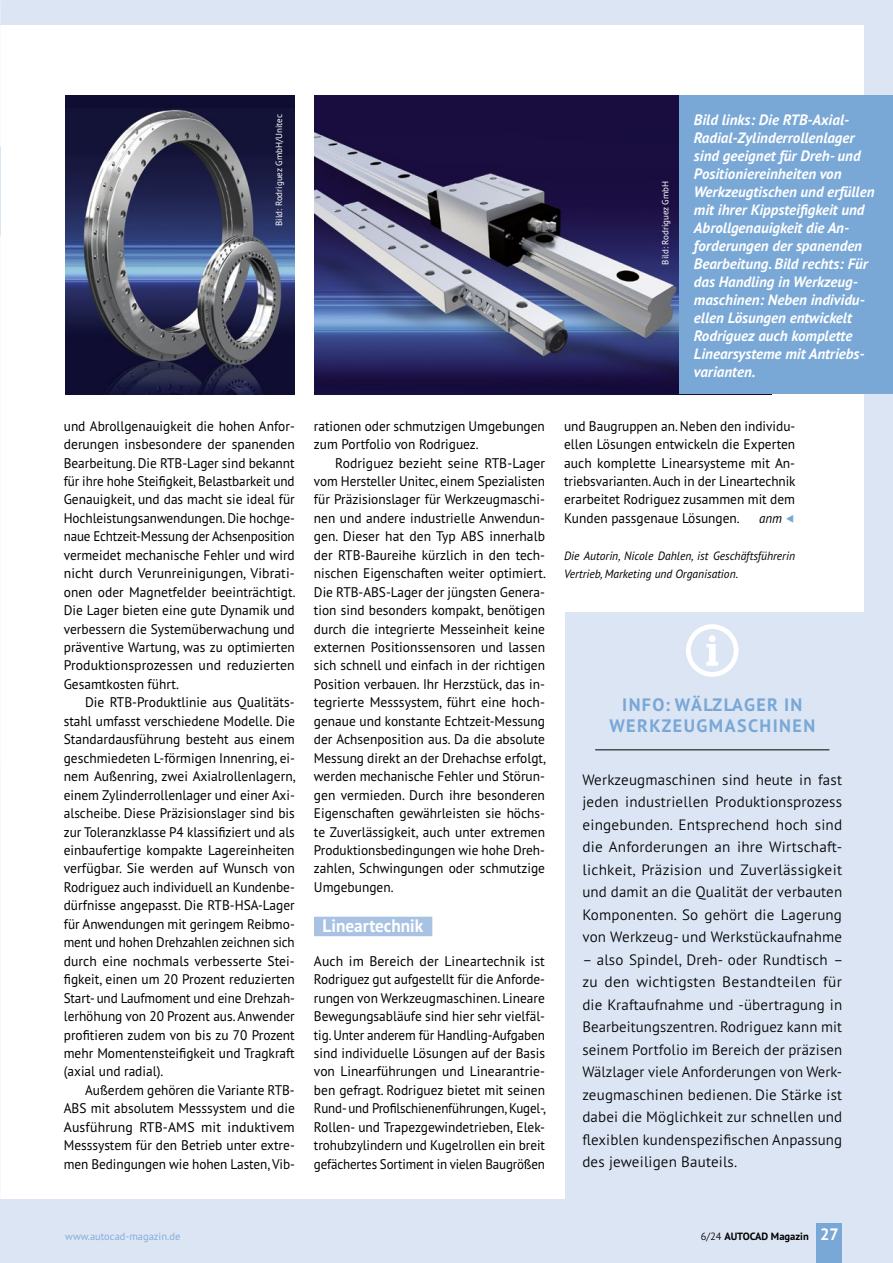
<style>
.page{position:relative;width:893px;height:1263px;background:#dce5f4}
.page>*{position:absolute;margin:0;border:0;box-sizing:border-box;transform-origin:0 0}
.t1{font:700 18px/21.6px "PT Sans Pro";letter-spacing:.08em;color:#79a7d6;text-align:center}
.t2{font:700 18px "PT Sans Pro";color:#fff;scale:.96 1}
.t3{font:300 15px/22.5px "PT Sans Pro";letter-spacing:.01em;color:#000;text-align:justify}
.t4{font:italic 700 15px/18px "PT Sans Pro";color:#fff}
.t5{font:13.95px/18.5px "PT Sans Pro";color:#000;text-align:justify}
.t6{font:13.95px/18.5px "PT Sans Pro";color:#000;text-align:justify;scale:.96 1}
.t7{font:italic 13.5px "PT Sans Pro";color:#000;scale:.96 1}
.t8{font:italic 12px/18.5px "PT Sans Pro";color:#000;scale:.96 1}
.t9{font:300 10.5px "PT Sans Pro";color:#79a7d6}
.t10{font:700 10.5px "PT Sans Pro";color:#000}
.t11{font:9px "PT Sans Pro";color:#fff}
.s1{font-weight:300}
.s2{font-size:16.5px;color:#fff}
</style>
<div class="page">
<div style="left:0;top:26px;width:564px;height:1173px;background:#fff"></div>
<div style="left:0;top:26px;width:863px;height:586px;background:#fff"></div>
<div style="left:816px;top:1223px;width:26px;height:40px;background:#79a7d6"></div>
<hr style="left:595px;top:749px;width:234px;height:1px;background:#000">
<svg style="left:686px;top:624px;width:53px;height:53px"></svg>
<img style="left:65px;top:96px;width:230px;height:298px">
<img style="left:315px;top:96px;width:365px;height:298px">
<div style="left:314px;top:917px;width:118px;height:19px;background:#a8c2e3"></div>
<div style="left:680px;top:96px;width:213px;height:298px;background:#79a7d6"></div>
<p class="t11" style="left:273px;top:226px;width:113px;rotate:-90deg">Bild: Rodriguez GmbH/Unitec</p>
<p class="t6" style="left:64px;top:416px;width:243px">und Abrollgenauigkeit die hohen Anfor&shy;derungen insbesondere der spanenden Bearbeitung. Die RTB-Lager sind bekannt für ihre hohe Steifigkeit, Belastbarkeit und Genauigkeit, und das macht sie ideal für Hochleistungsanwendungen. Die hochge&shy;naue Echtzeit-Messung der Achsenposition vermeidet mechanische Fehler und wird nicht durch Verunreinigungen, Vibrati&shy;onen oder Magnetfelder beeinträchtigt.<br>Die Lager bieten eine gute Dynamik und verbessern die Systemüberwachung und präventive Wartung, was zu optimierten Produktionsprozessen und reduzierten Gesamtkosten führt.</p>
<p class="t5" style="left:64px;top:693px;width:234px;text-indent:21px">Die RTB-Produktlinie aus Qualitäts&shy;stahl umfasst verschiedene Modelle. Die Standardausführung besteht aus einem geschmiedeten L-förmigen Innenring, ei&shy;nem Außenring, zwei Axialrollenlagern, einem Zylinderrollenlager und einer Axi&shy;alscheibe. Diese Präzisionslager sind bis zur Toleranzklasse P4 klassifiziert und als einbaufertige kompakte Lagereinheiten verfügbar. Sie werden auf Wunsch von Rodriguez auch individuell an Kundenbe&shy;dürfnisse angepasst. Die RTB-HSA-Lager für Anwendungen mit geringem Reibmo&shy;ment und hohen Drehzahlen zeichnen sich durch eine nochmals verbesserte Stei&shy;figkeit, einen um 20 Prozent reduzierten Start- und Laufmoment und eine Drehzah&shy;lerhöhung von 20 Prozent aus. Anwender profitieren zudem von bis zu 70 Prozent mehr Momentensteifigkeit und Tragkraft (axial und radial).</p>
<p class="t6" style="left:64px;top:1080px;width:242px;text-indent:21px">Außerdem gehören die Variante RTB-ABS mit absolutem Messsystem und die Ausführung RTB-AMS mit induktivem Messsystem für den Betrieb unter extre&shy;men Bedingungen wie hohen Lasten, Vib-</p>
<p class="t6" style="left:314px;top:416px;width:242px">rationen oder schmutzigen Umgebungen zum Portfolio von Rodriguez.</p>
<p class="t5" style="left:314px;top:453px;width:234px;text-indent:21px">Rodriguez bezieht seine RTB-Lager vom Hersteller Unitec, einem Spezialisten für Präzisionslager für Werkzeugmaschi&shy;nen und andere industrielle Anwendun&shy;gen. Dieser hat den Typ ABS innerhalb der RTB-Baureihe kürzlich in den tech&shy;nischen Eigenschaften weiter optimiert.<br>Die RTB-ABS-Lager der jüngsten Genera&shy;tion sind besonders kompakt, benötigen durch die integrierte Messeinheit keine externen Positionssensoren und lassen sich schnell und einfach in der richtigen Position verbauen. Ihr Herzstück, das in&shy;tegrierte Messsystem, führt eine hoch&shy;genaue und konstante Echtzeit-Messung der Achsenposition aus. Da die absolute Messung direkt an der Drehachse erfolgt, werden mechanische Fehler und Störun&shy;gen vermieden. Durch ihre besonderen Eigenschaften gewährleisten sie höchs&shy;te Zuverlässigkeit, auch unter extremen Produktionsbedingungen wie hohe Dreh&shy;zahlen, Schwingungen oder schmutzige Umgebungen.</p>
<p class="t2" style="left:322px;top:914px;width:107px">Lineartechnik</p>
<p class="t5" style="left:314px;top:951px;width:234px;text-align:left">Auch im Bereich der Lineartechnik ist Rodriguez gut aufgestellt für die Anforde&shy;rungen von Werkzeugmaschinen. Lineare Bewegungsabläufe sind hier sehr vielfäl&shy;tig. Unter anderem für Handling-Aufgaben sind individuelle Lösungen auf der Basis von Linearführungen und Linearantrie&shy;ben gefragt. Rodriguez bietet mit seinen Rund- und Profilschienenführungen, Kugel-, Rollen- und Trapezgewindetrieben, Elek&shy;trohubzylindern und Kugelrollen ein breit gefächertes Sortiment in vielen Baugrößen</p>
<p class="t11" style="left:659px;top:265px;width:85px;rotate:-90deg">Bild: Rodriguez GmbH</p>
<p class="t4" style="left:694px;top:110px;width:182px">Bild links: Die RTB-Axial-<br>Radial-Zylinderrollenlager sind geeignet für Dreh- und<br>Positioniereinheiten von<br>Werkzeugtischen und erfüllen mit ihrer Kippsteifigkeit und<br>Abrollgenauigkeit die An&shy;forderungen der spanenden<br>Bearbeitung. Bild rechts: Für das Handling in Werkzeug&shy;maschinen: Neben individu&shy;ellen Lösungen entwickelt<br>Rodriguez auch komplette<br>Linearsysteme mit Antriebs&shy;varianten.</p>
<p class="t6" style="left:564px;top:416px;width:243px">und Baugruppen an. Neben den individu&shy;ellen Lösungen entwickeln die Experten auch komplette Linearsysteme mit An&shy;triebsvarianten. Auch in der Lineartechnik erarbeitet Rodriguez zusammen mit dem Kunden passgenaue Lösungen.</p>
<p class="t7" style="left:759px;top:509px;width:25px">anm</p>
<p class="t8" style="left:564px;top:546px;width:242px">Die Autorin, Nicole Dahlen, ist Geschäftsführerin<br>Vertrieb, Marketing und Organisation.</p>
<p class="t1" style="left:609px;top:693px;width:207px">INFO: WÄLZLAGER IN<br>WERKZEUGMASCHINEN</p>
<p class="t3" style="left:582px;top:768px;width:261px">Werkzeugmaschinen sind heute in fast jeden industriellen Produktionsprozess eingebunden. Entsprechend hoch sind die Anforderungen an ihre Wirtschaft&shy;lichkeit, Präzision und Zuverlässigkeit und damit an die Qualität der verbauten Komponenten. So gehört die Lagerung von Werkzeug- und Werkstückaufnahme</p>
<p class="t3" style="left:582px;top:948px;width:262px">– also Spindel, Dreh- oder Rundtisch – zu den wichtigsten Bestandteilen für die Kraftaufnahme und -übertragung in Bearbeitungszentren. Rodriguez kann mit seinem Portfolio im Bereich der präzisen Wälzlager viele Anforderungen von Werk&shy;zeugmaschinen bedienen. Die Stärke ist dabei die Möglichkeit zur schnellen und flexiblen kundenspezifischen Anpassung des jeweiligen Bauteils.</p>
<p class="t9" style="left:65px;top:1229px;width:117px">www.autocad-magazin.de</p>
<p class="t10" style="left:701px;top:1229px;width:140px"><span class="s1">6/24</span> AUTOCAD Magazin <span class="s2">27</span></p>
</div>
